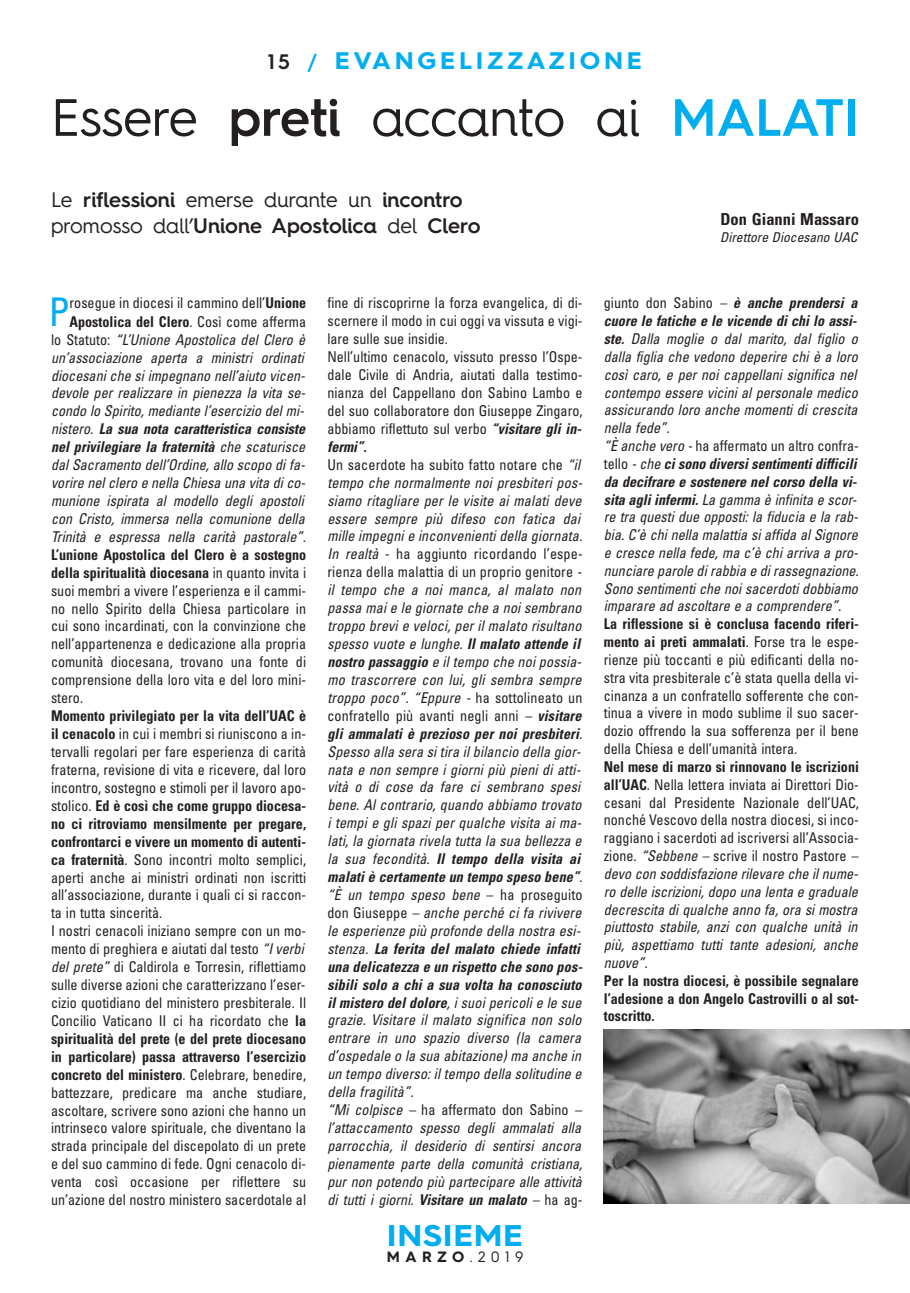
<style>
.page{position:relative;width:910px;height:1293px;background:#fff}
.page>*{position:absolute;margin:0;border:0;box-sizing:border-box;transform-origin:0 0}
.t1{font:52.5px "Hurme Geometric Sans 4";letter-spacing:-.005em;color:#231f20}
.t2{font:condensed 39.6px "Univers";color:#00aeef;scale:.95 1}
.t3{font:700 30px "Hurme Geometric Sans 4";letter-spacing:.02em;color:#00aeef;scale:1.1 1}
.t4{font:700 24px "Hurme Geometric Sans 4";letter-spacing:.15em;color:#00aeef;scale:1.05 1}
.t5{font:600 21px/25.2px "Hurme Geometric Sans 4";color:#231f20}
.t6{font:700 condensed 16.5px "Univers";color:#231f20}
.t7{font:700 15px "Hurme Geometric Sans 4";letter-spacing:.36em;color:#231f20}
.t8{font:italic condensed 14.85px/17.9px "Univers";color:#231f20;scale:.95 1}
.t9{font:condensed 14.85px/17.9px "Univers";color:#231f20;text-align:justify;scale:.95 1}
.t10{font:700 condensed 14.85px/17.9px "Univers";color:#231f20;text-align:justify;scale:.95 1}
.t11{font:italic condensed 13.5px "Univers";color:#231f20}
.s1{font-weight:600;font-size:21px;color:#231f20}
.s2{font-weight:600;font-size:21px}
.s3{font-weight:600}
.s4{font-weight:600;color:#00aeef}
.s5{font-weight:400}
.s6{font-style:normal}
.s7{font-weight:700;font-style:normal}
.s8{font-weight:700}
.s9{font-style:italic}
</style>
<div class="page">
<img style="left:604px;top:1030px;width:306px;height:173px">
<h3 class="t4" style="left:268px;top:47px;width:358px"><span class="s1">15</span> <span class="s2">/</span> EVANGELIZZAZIONE</h3>
<h1 class="t1" style="left:51px;top:98px;width:809px">Essere <span class="s3">preti</span> accanto ai <span class="s4">MALATI</span></h1>
<h3 class="t5" style="left:51px;top:189px;width:431px"><span class="s5">Le</span> riflessioni <span class="s5">emerse durante un</span> incontro <span class="s5">promosso dall’</span>Unione Apostolica <span class="s5">del</span> Clero</h3>
<p class="t6" style="left:721px;top:213px;width:140px">Don Gianni Massaro</p>
<p class="t11" style="left:720px;top:232px;width:141px">Direttore Diocesano UAC</p>
<h2 class="t2" style="left:49px;top:298px;width:23px">P</h2>
<p class="t8" style="left:51px;top:295px;width:273px;text-align:right"><span class="s6">rosegue in diocesi il cammino dell’</span><span class="s7">Unione Apostolica del Clero</span><span class="s6">. Così come afferma<br>l o S t a t u t o :</span> “L’Unione Apostolica del Clero è un’associazione aperta a ministri ordinati diocesani che si impegnano nell’aiuto vicen&shy;devole per realizzare in pienezza la vita se&shy;condo lo Spirito, mediante l’esercizio del mi&shy;nistero. <span class="s8">La sua nota caratteristica consiste nel privilegiare la fraternità</span> che scaturisce dal Sacramento dell’Ordine, allo scopo di fa&shy;vorire nelclero e nella Chiesa una vita dico&shy;munione ispirata al modello degli apostoli con Cristo, immersa nella comunione della Trinità e espressa nella carità pastorale”.</p>
<p class="t9" style="left:51px;top:547px;width:270px"><span class="s8">L’unione Apostolica del Clero è a sostegno della spiritualità diocesana</span> in quanto invita i suoi membri a vivere l’esperienza e il cammi&shy;no nello Spirito della Chiesa particolare in cui sono incardinati, con la convinzione che nell’appartenenza e dedicazione alla propria comunità diocesana, trovano una fonte di comprensione della loro vita e del loro mini&shy;stero.</p>
<p class="t9" style="left:51px;top:708px;width:270px;text-align:left"><span class="s8">Momento privilegiato per la vita dell’UAC è il cenacolo</span> in cui i membri si riuniscono a in&shy;tervalli regolari per fare esperienza di carità fraterna, revisione di vita e ricevere, dal loro incontro, sostegno e stimoli per il lavoro apo&shy;stolico. <span class="s8">Ed è così che come gruppo diocesa&shy;no ci ritroviamo mensilmente per pregare, confrontarci e vivere un momento di autenti&shy;ca fraternità</span>. Sono incontri molto semplici, aperti anche ai ministri ordinati non iscritti all’associazione, durante i quali ci si raccon&shy;ta in tutta sincerità.<br>I nostri cenacoli iniziano sempre con un mo&shy;mento di preghiera e aiutati dal testo <span class="s9">“Iverbi del prete”</span> di Caldirola e Torresin, riflettiamo sulle diverse azioni che caratterizzano l’eser&shy;cizio quotidiano del ministero presbiterale. Il Concilio Vaticano II ci ha ricordato che <span class="s8">la spiritualità del prete (e del prete diocesano in particolare) passa attraverso l’esercizio concreto del ministero</span>. Celebrare, benedire, battezzare, predicare ma anche studiare, ascoltare, scrivere sono azioni che hanno un intrinseco valore spirituale, che diventano la strada principale del discepolato di un prete e del suo cammino di fede. Ogni cenacolo di&shy;venta così occasione per riflettere su un’azione del nostro ministero sacerdotale al</p>
<p class="t8" style="left:327px;top:296px;width:273px"><span class="s6">fine di riscoprirne la forza evangelica, di di&shy;scernere il modo in cui oggi va vissuta e vigi&shy;lare sulle sue insidie.<br>Nell’ultimo cenacolo, vissuto presso l’Ospe&shy;dale Civile di Andria, aiutati dalla testimo&shy;nianza del Cappellano don Sabino Lambo e del suo collaboratore don Giuseppe Zingaro, abbiamo riflettuto sul verbo</span> <span class="s8">“visitare gli in&shy;fermi”.<br></span><span class="s6">Un sacerdote ha subito fatto notare che</span> “il tempo che normalmente noi presbiteri pos&shy;siamo ritagliare per le visite ai malati deve essere sempre più difeso con fatica dai mille impegni e inconvenienti della giornata.<br>In realtà <span class="s6">- ha aggiunto ricordando l’espe&shy;rienza della malattia di un proprio genitore</span> - il tempo che a noi manca, al malato non passa mai e le giornate che a noi sembrano troppo brevi e veloci, per il malato risultano spesso vuote e lunghe. <span class="s8">Il malato attende il nostro passaggio</span> e il tempo che noi possia&shy;mo trascorrere con lui, gli sembra sempre troppo poco”. “Eppure - <span class="s6">h a s ott o l i n e a t o u n confratello più avanti negli anni</span> – <span class="s8">visitare gli ammalati è prezioso per noi presbiteri</span>.<br>Spesso alla sera si tira il bilancio della gior&shy;nata e non sempre i giorni più pieni di atti&shy;vità o di cose da fare ci sembrano spesi bene. Al contrario, quando abbiamo trovato i tempi e gli spazi per qualche visita ai ma&shy;lati, la giornata rivela tutta la sua bellezza e la sua fecondità. <span class="s8">Il tempo della visita ai malati è certamente un tempo speso bene”</span><span class="s6">. </span>“È un tempo speso bene <span class="s6">– h a p r o s e g u i t o d o n G i u s e p p e</span> – anche perché ci fa rivivere le esperienze più profonde della nostra esi&shy;stenza. <span class="s8">La ferita del malato chiede infatti una delicatezza e un rispetto che sono pos&shy;sibili solo a chi a sua volta ha conosciuto il mistero del dolore</span>, i suoi pericoli e le sue grazie. Visitare il malato significa non solo entrare in uno spazio diverso (la camera d’ospedale o la sua abitazione) ma anche in un tempo diverso:iltempo della solitudine e della fragilità”.<br>“Mi colpisce – <span class="s6">ha affermato don Sabino</span> – l’attaccamento spesso degli ammalati alla parrocchia, il desiderio di sentirsi ancora pienamente parte della comunità cristiana, pur non potendo più partecipare alle attività di tutti i giorni. <span class="s8">Visitare un malato</span> – <span class="s6">h a a g -</span></p>
<p class="t8" style="left:604px;top:295px;width:273px"><span class="s6">giunto don Sabino</span> – <span class="s8">è anche prendersi a cuore le fatiche e le vicende di chi lo assi&shy;ste.</span> Dalla moglie o dal marito, dal figlio o dalla figlia che vedono deperire chi è a loro così caro, e per noi cappellani significa nel contempo essere vicini al personale medico assicurando loro anche momenti di crescita nella fede”.<br>“È anche vero -<span class="s6">ha affermato un altro confra&shy;t e l l o</span> -che <span class="s8">cisono diversisentimentidifficili da decifrare e sostenere nel corso della vi&shy;sita agli infermi.</span> La gamma è infinita e scor&shy;re tra questi due opposti: la fiducia e la rab&shy;bia. C’è chi nella malattia si affida al Signore e cresce nella fede, ma c’è chi arriva a pro&shy;nunciare parole dirabbia e dirassegnazione.<br>Sono sentimenti che noi sacerdoti dobbiamo imparare ad ascoltare e a comprendere”.</p>
<p class="t9" style="left:604px;top:616px;width:270px"><span class="s8">La riflessione si è conclusa facendo riferi&shy;mento ai preti ammalati</span>. Forse tra le espe&shy;rienze più toccanti e più edificanti della no&shy;stra vita presbiterale c’è stata quella della vi&shy;cinanza a un confratello sofferente che con&shy;tinua a vivere in modo sublime il suo sacer&shy;dozio offrendo la sua sofferenza per il bene della Chiesa e dell’umanità intera.</p>
<p class="t8" style="left:604px;top:759px;width:272px;text-align:justify"><span class="s7">Nel mese di marzo si rinnovano le iscrizioni all’UAC</span><span class="s6">. Nella lettera inviata ai Direttori Dio&shy;cesani dal Presidente Nazionale dell’UAC, nonché Vescovo della nostra diocesi, si inco&shy;raggiano i sacerdoti ad iscriversi all’Associa&shy;zione.</span> “Sebbene – <span class="s6">scrive il nostro Pastore</span> – devo con soddisfazione rilevare che ilnume&shy;ro delle iscrizioni, dopo una lenta e graduale decrescita di qualche anno fa, ora si mostra piuttosto stabile, anzi con qualche unità in più, aspettiamo tutti tante adesioni, anche nuove”.</p>
<p class="t10" style="left:604px;top:973px;width:270px">Per la nostra diocesi, è possibile segnalare l’adesione a don Angelo Castrovilli o al sot&shy;toscritto.</p>
<h3 class="t3" style="left:387px;top:1217px;width:125px">INSIEME</h3>
<p class="t7" style="left:387px;top:1248px;width:138px">MARZO<span class="s5">.2019</span></p>
</div>
